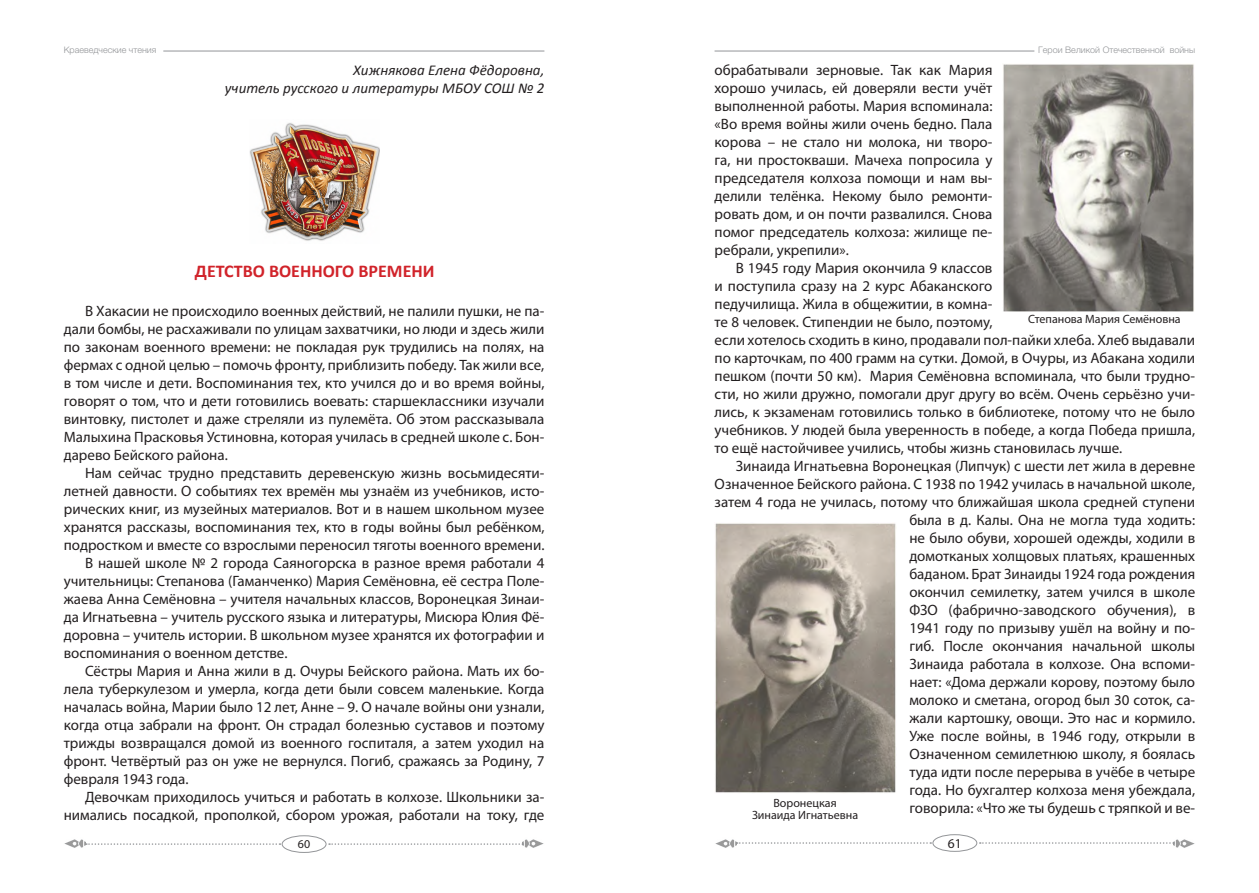
<style>
.page{position:relative;width:1259px;height:893px;background:#fff}
.page>*{position:absolute;margin:0;border:0;box-sizing:border-box;transform-origin:0 0}
.Заголовок{font:700 18px "Calibri";color:#d1232a}
.t1{font:15px/18px "Myriad Pro";color:#231f20;text-align:justify}
.Подпись_автора{font:italic 15px "Calibri";color:#231f20}
.t2{font:13.5px "Myriad Pro";color:#231f20}
.t3{font:12px "Myriad Pro";color:#231f20}
.t4{font:300 9px "Helvetica";color:#939598}
</style>
<div class="page">
<img style="left:64px;top:839px;width:22px;height:9px">
<img style="left:715px;top:839px;width:21px;height:9px">
<img style="left:522px;top:839px;width:22px;height:9px">
<img style="left:1173px;top:839px;width:22px;height:9px">
<svg style="left:86px;top:843px;width:194px;height:2px"></svg>
<svg style="left:736px;top:842px;width:195px;height:2px"></svg>
<svg style="left:329px;top:843px;width:194px;height:2px"></svg>
<svg style="left:979px;top:842px;width:195px;height:2px"></svg>
<div style="left:282px;top:835px;width:44px;height:18px;border:1px solid #939598;border-radius:50%"></div>
<div style="left:932px;top:834px;width:45px;height:18px;border:1px solid #939598;border-radius:50%"></div>
<hr style="left:163px;top:51px;width:381px;height:1px;background:#939598">
<hr style="left:714px;top:51px;width:320px;height:1px;background:#939598">
<img style="left:250px;top:123px;width:129px;height:118px">
<img style="left:1003px;top:64px;width:191px;height:247px">
<img style="left:715px;top:523px;width:181px;height:270px">
<p class="t4" style="left:64px;top:42px;width:94px">Краеведческие чтения</p>
<p class="t4" style="left:1038px;top:42px;width:158px">Герои Великой Отечественной войны</p>
<p class="Подпись_автора" style="left:353px;top:60px;width:193px">Хижнякова Елена Фёдоровна,</p>
<p class="Подпись_автора" style="left:225px;top:78px;width:321px">учитель русского и литературы МБОУ СОШ № 2</p>
<p class="t1" style="left:714px;top:61px;width:279px">обрабатывали зерновые. Так как Мария хорошо училась, ей доверяли вести учёт выполненной работы. Мария вспоминала: «Во время войны жили очень бедно. Пала корова – не стало ни молока, ни творо&shy;га, ни простокваши. Мачеха попросила у председателя колхоза помощи и нам вы&shy;делили телёнка. Некому было ремонти&shy;ровать дом, и он почти развалился. Снова помог председатель колхоза: жилище пе&shy;ребрали, укрепили».</p>
<p class="t1" style="left:714px;top:259px;width:482px;text-align:left;text-indent:21px">В 1945 году Мария окончила 9 классов<br>и поступила сразу на 2 курс Абаканского<br>педучилища. Жила в общежитии, в комна-<br>те 8 человек. Стипендии не было, поэтому,<br>если хотелось сходить в кино, продавали пол-пайки хлеба. Хлеб выдавали по карточкам, по 400 грамм на сутки. Домой, в Очуры, из Абакана ходили пешком (почти 50 км). Мария Семёновна вспоминала, что были трудно&shy;сти, но жили дружно, помогали друг другу во всём. Очень серьёзно учи&shy;лись, к экзаменам готовились только в библиотеке, потому что не было учебников. У людей была уверенность в победе, а когда Победа пришла, то ещё настойчивее учились, чтобы жизнь становилась лучше.</p>
<p class="t1" style="left:714px;top:457px;width:482px;text-align:right">Зинаида Игнатьевна Воронецкая (Липчук) с шести лет жила в деревне Означенное Бейского района. С 1938 по 1942 училась в начальной школе, затем 4 года не училась, потому что ближайшая школа средней ступени была в д. Калы. Она не могла туда ходить:<br>не было обуви, хорошей одежды, ходили в<br>домотканых холщовых платьях, крашенных<br>баданом. Брат Зинаиды 1924 года рождения<br>окончил семилетку, затем учился в школе<br>ФЗО (фабрично-заводского обучения), в<br>1941 году по призыву ушёл на войну и по-<br>гиб. После окончания начальной школы<br>Зинаида работала в колхозе. Она вспоми-<br>нает: «Дома держали корову, поэтому было<br>молоко и сметана, огород был 30 соток, са-<br>жали картошку, овощи. Это нас и кормило.<br>Уже после войны, в 1946 году, открыли в<br>Означенном семилетнюю школу, я боялась<br>туда идти после перерыва в учёбе в четыре<br>года. Но бухгалтер колхоза меня убеждала,<br>говорила: «Что же ты будешь с тряпкой и ве-</p>
<p class="Заголовок" style="left:195px;top:259px;width:241px">ДЕТСТВО ВОЕННОГО ВРЕМЕНИ</p>
<p class="t1" style="left:64px;top:302px;width:482px;text-indent:21px">В Хакасии не происходило военных действий, не палили пушки, не па&shy;дали бомбы, не расхаживали по улицам захватчики, но люди и здесь жили по законам военного времени: не покладая рук трудились на полях, на фермах с одной целью – помочь фронту, приблизить победу. Так жили все, в том числе и дети. Воспоминания тех, кто учился до и во время войны, говорят о том, что и дети готовились воевать: старшеклассники изучали винтовку, пистолет и даже стреляли из пулемёта. Об этом рассказывала Малыхина Прасковья Устиновна, которая училась в средней школе с. Бон&shy;дарево Бейского района.</p>
<p class="t1" style="left:64px;top:464px;width:482px;text-indent:21px">Нам сейчас трудно представить деревенскую жизнь восьмидесяти&shy;летней давности. О событиях тех времён мы узнаём из учебников, исто&shy;рических книг, из музейных материалов. Вот и в нашем школьном музее хранятся рассказы, воспоминания тех, кто в годы войны был ребёнком, подростком и вместе со взрослыми переносил тяготы военного времени.</p>
<p class="t1" style="left:64px;top:554px;width:482px;text-indent:21px">В нашей школе № 2 города Саяногорска в разное время работали 4 учительницы: Степанова (Гаманченко) Мария Семёновна, её сестра Поле&shy;жаева Анна Семёновна – учителя начальных классов, Воронецкая Зинаи&shy;да Игнатьевна – учитель русского языка и литературы, Мисюра Юлия Фё&shy;доровна – учитель истории. В школьном музее хранятся их фотографии и воспоминания о военном детстве.</p>
<p class="t1" style="left:64px;top:662px;width:482px;text-indent:21px">Сёстры Мария и Анна жили в д. Очуры Бейского района. Мать их бо&shy;лела туберкулезом и умерла, когда дети были совсем маленькие. Когда началась война, Марии было 12 лет, Анне – 9. О начале войны они узнали, когда отца забрали на фронт. Он страдал болезнью суставов и поэтому трижды возвращался домой из военного госпиталя, а затем уходил на фронт. Четвёртый раз он уже не вернулся. Погиб, сражаясь за Родину, 7 февраля 1943 года.</p>
<p class="t1" style="left:64px;top:788px;width:482px;text-align:right">Девочкам приходилось учиться и работать в колхозе. Школьники за&shy;нимались посадкой, прополкой, сбором урожая, работали на току, где</p>
<p class="t3" style="left:1028px;top:311px;width:154px">Степанова Мария Семёновна</p>
<p class="t3" style="left:773px;top:796px;width:65px">Воронецкая</p>
<p class="t3" style="left:752px;top:808px;width:108px">Зинаида Игнатьевна</p>
<p class="t3" style="left:298px;top:836px;width:14px">60</p>
<p class="t2" style="left:948px;top:835px;width:15px">61</p>
</div>
